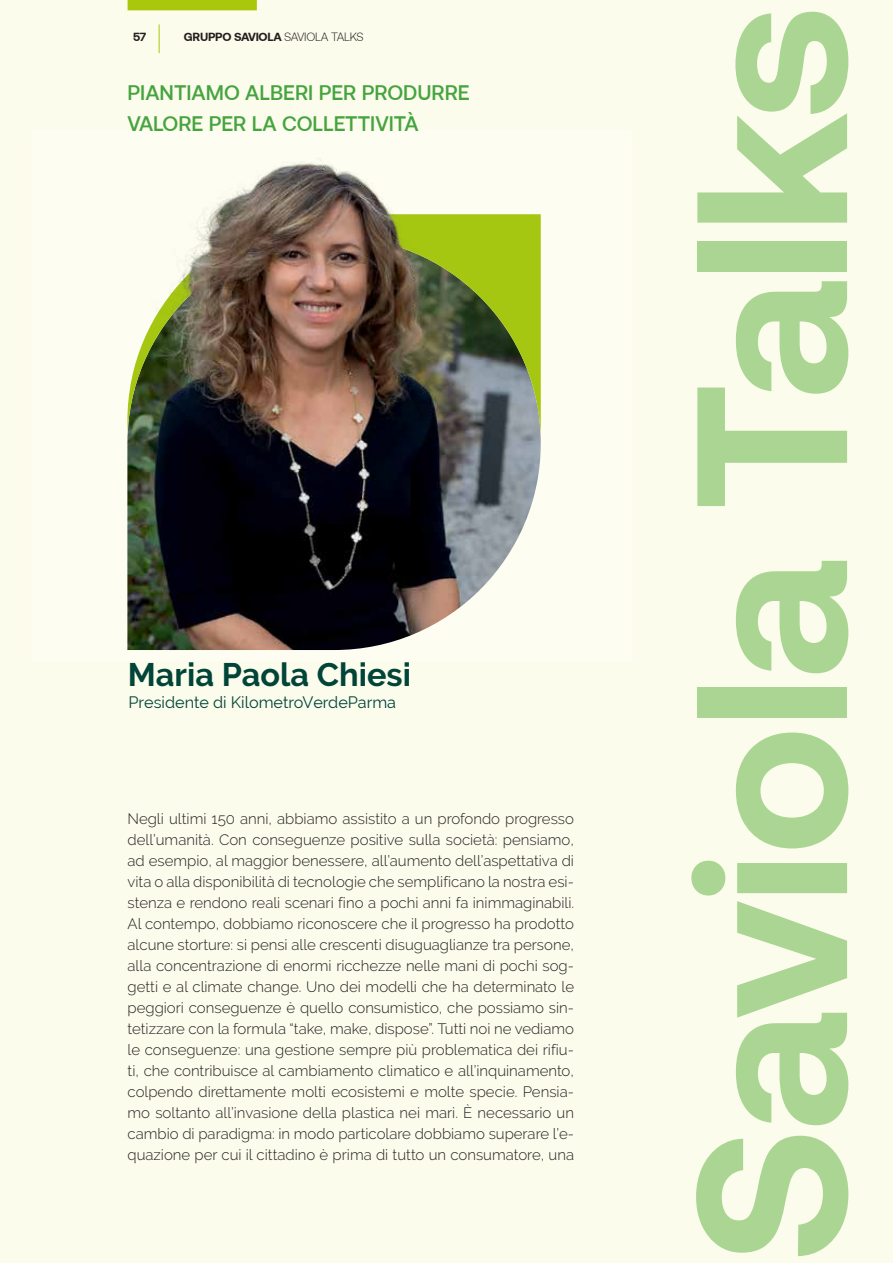
<style>
.page{position:relative;width:893px;height:1263px;background:#fcfcec}
.page>*{position:absolute;margin:0;border:0;box-sizing:border-box;transform-origin:0 0}
.t1{font:700 213.9px "Aeonik";letter-spacing:-.01em;color:#abd593}
.t2{font:700 32.4px "Raleway";color:#004538}
.t3{font:500 21px/31.5px "Aeonik";color:#46a440}
.t4{font:16.2px "Raleway";color:#004538}
.t5{font:300 15px/21px "Raleway";color:#231f20;text-align:justify}
.t6{font:700 12px "Aeonik";letter-spacing:-.02em;color:#231f20}
.s1{font-weight:300}
</style>
<div class="page">
<div style="left:128px;top:0;width:129px;height:10px;background:#aac80b"></div>
<svg style="left:159px;top:24px;width:1px;height:29px"></svg>
<svg style="left:127px;top:432px;width:414px;height:218px"></svg>
<svg style="left:127px;top:214px;width:414px;height:218px;background:#97ad4a"></svg>
<img style="left:136px;top:163px;width:350px;height:358px">
<p class="t6" style="left:133px;top:30px;width:15px">57</p>
<p class="t6" style="left:184px;top:30px;width:181px">GRUPPO SAVIOLA <span class="s1">SAVIOLA TALKS</span></p>
<h3 class="t3" style="left:128px;top:77px;width:344px">PIANTIAMO ALBERI PER PRODURRE<br>VALORE PER LA COLLETTIVITÀ</h3>
<h2 class="t2" style="left:128px;top:656px;width:285px">Maria Paola Chiesi</h2>
<p class="t4" style="left:128px;top:692px;width:269px">Presidente di KilometroVerdeParma</p>
<p class="t5" style="left:128px;top:808px;width:448px">Negli ultimi 150 anni, abbiamo assistito a un profondo progresso dell’umanità. Con conseguenze positive sulla società: pensiamo, ad esempio, al maggior benessere, all’aumento dell’aspettativa di vita o alla disponibilità di tecnologie che semplificano la nostra esi&shy;stenza e rendono reali scenari fino a pochi anni fa inimmaginabili.<br>Al contempo, dobbiamo riconoscere che il progresso ha prodotto alcune storture: si pensi alle crescenti disuguaglianze tra persone, alla concentrazione di enormi ricchezze nelle mani di pochi sog&shy;getti e al climate change. Uno dei modelli che ha determinato le peggiori conseguenze è quello consumistico, che possiamo sin&shy;tetizzare con la formula “take, make, dispose”. Tutti noi ne vediamo le conseguenze: una gestione sempre più problematica dei rifiu&shy;ti, che contribuisce al cambiamento climatico e all’inquinamento, colpendo direttamente molti ecosistemi e molte specie. Pensia&shy;mo soltanto all’invasione della plastica nei mari. È necessario un cambio di paradigma: in modo particolare dobbiamo superare l’e&shy;quazione per cui il cittadino è prima di tutto un consumatore, una</p>
<h1 class="t1" style="left:649px;top:1263px;width:1259px;rotate:-90deg">Saviola Talks</h1>
</div>
